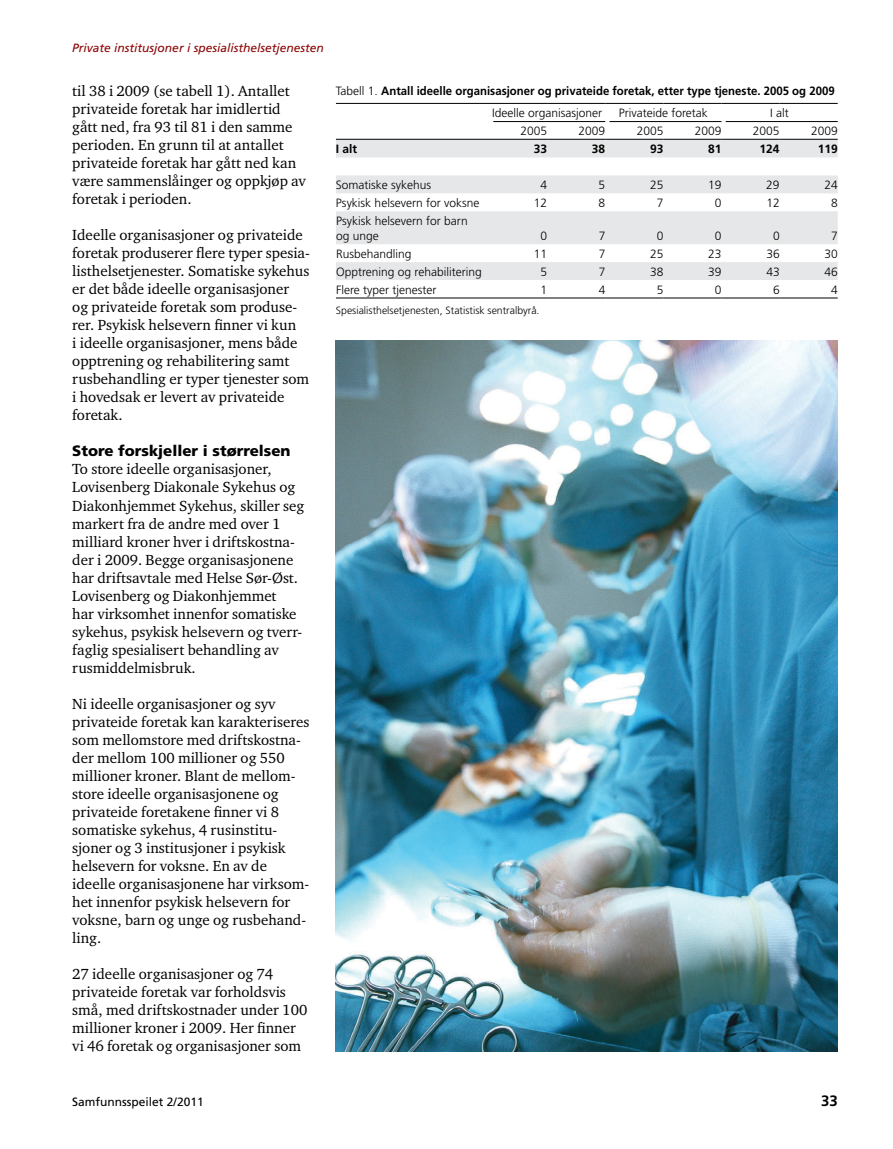
<style>
.page{position:relative;width:893px;height:1149px;background:#fff}
.page>*{position:absolute;margin:0;border:0;box-sizing:border-box;transform-origin:0 0}
.t1{font:15px/18px "Charter ITC Std";color:#000}
.t2{font:900 15px "Frutiger";color:#000}
.t3{font:700 15px "Frutiger";color:#000}
.t4{font:300 12px/15px "Frutiger";color:#000}
.t5{font:700 12px/22.5px "Frutiger";color:#000;scale:.95 1}
.t6{font:italic 12px "Frutiger";color:#8b0304}
.t7{font:12px "Frutiger";color:#000}
.t8{font:700 12px "Frutiger";color:#000}
.t9{font:300 10.5px "Frutiger";color:#000}
.s1{font-weight:300}
</style>
<div class="page">
<img style="left:336px;top:340px;width:502px;height:710px">
<svg style="left:336px;top:140px;width:502px;height:140px;fill:#e6e7e8"></svg>
<hr style="left:336px;top:103px;width:153px;height:1px;background:#000">
<hr style="left:489px;top:103px;width:58px;height:1px;background:#000">
<hr style="left:547px;top:103px;width:58px;height:1px;background:#000">
<hr style="left:605px;top:103px;width:58px;height:1px;background:#000">
<hr style="left:663px;top:103px;width:58px;height:1px;background:#000">
<hr style="left:721px;top:103px;width:59px;height:1px;background:#000">
<hr style="left:780px;top:103px;width:58px;height:1px;background:#000">
<hr style="left:336px;top:139px;width:153px;height:1px;background:#000">
<hr style="left:489px;top:139px;width:58px;height:1px;background:#000">
<hr style="left:547px;top:139px;width:58px;height:1px;background:#000">
<hr style="left:605px;top:139px;width:58px;height:1px;background:#000">
<hr style="left:663px;top:139px;width:58px;height:1px;background:#000">
<hr style="left:721px;top:139px;width:59px;height:1px;background:#000">
<hr style="left:780px;top:139px;width:58px;height:1px;background:#000">
<hr style="left:336px;top:297px;width:153px;height:1px;background:#000">
<hr style="left:489px;top:297px;width:58px;height:1px;background:#000">
<hr style="left:547px;top:297px;width:58px;height:1px;background:#000">
<hr style="left:605px;top:297px;width:58px;height:1px;background:#000">
<hr style="left:663px;top:297px;width:58px;height:1px;background:#000">
<hr style="left:721px;top:297px;width:59px;height:1px;background:#000">
<hr style="left:780px;top:297px;width:58px;height:1px;background:#000">
<hr style="left:493px;top:121px;width:112px;height:1px;background:#000">
<hr style="left:609px;top:121px;width:112px;height:1px;background:#000">
<hr style="left:726px;top:121px;width:112px;height:1px;background:#000">
<p class="t6" style="left:72px;top:41px;width:253px">Private institusjoner i spesialisthelsetjenesten</p>
<p class="t1" style="left:72px;top:82px;width:235px">til 38 i 2009 (se tabell 1). Antallet privateide foretak har imidlertid gått ned, fra 93 til 81 i den samme perioden. En grunn til at antallet privateide foretak har gått ned kan være sammenslåinger og oppkjøp av foretak i perioden.</p>
<p class="t1" style="left:72px;top:226px;width:239px">Ideelle organisasjoner og privateide foretak produserer flere typer spesia&shy;listhelsetjenester. Somatiske sykehus er det både ideelle organisasjoner<br>og privateide foretak som produse&shy;rer. Psykisk helsevern finner vi kun<br>i ideelle organisasjoner, mens både opptrening og rehabilitering samt rusbehandling er typer tjenester som i hovedsak er levert av privateide foretak.</p>
<p class="t2" style="left:72px;top:442px;width:220px">Store forskjeller i størrelsen</p>
<p class="t1" style="left:72px;top:460px;width:234px">To store ideelle organisasjoner, Lovisenberg Diakonale Sykehus og Diakonhjemmet Sykehus, skiller seg markert fra de andre med over 1 milliard kroner hver i driftskostna&shy;der i 2009. Begge organisasjonene har driftsavtale med Helse Sør-Øst.<br>Lovisenberg og Diakonhjemmet<br>har virksomhet innenfor somatiske sykehus, psykisk helsevern og tverr&shy;faglig spesialisert behandling av rusmiddelmisbruk.</p>
<p class="t1" style="left:72px;top:694px;width:239px">Ni ideelle organisasjoner og syv privateide foretak kan karakteriseres som mellomstore med driftskostna&shy;der mellom 100 millioner og 550 millioner kroner. Blant de mellom&shy;store ideelle organisasjonene og privateide foretakene finner vi 8 somatiske sykehus, 4 rusinstitu&shy;sjoner og 3 institusjoner i psykisk helsevern for voksne. En av de ideelle organisasjonene har virksom&shy;het innenfor psykisk helsevern for voksne, barn og unge og rusbehand&shy;ling.</p>
<p class="t1" style="left:72px;top:964px;width:237px">27 ideelle organisasjoner og 74 privateide foretak var forholdsvis små, med driftskostnader under 100 millioner kroner i 2009. Her finner vi 46 foretak og organisasjoner som</p>
<p class="t5" style="left:492px;top:79px;width:362px;text-indent:-156px"><span class="s1">Tabell 1.</span> Antall ideelle organisasjoner og privateide foretak, etter type tjeneste. 2005 og 2009<br><span class="s1">Ideelle organisasjoner</span></p>
<p class="t4" style="left:619px;top:106px;width:91px">Privateide foretak</p>
<p class="t4" style="left:770px;top:106px;width:20px">I alt</p>
<p class="t4" style="left:520px;top:123px;width:28px">2005</p>
<p class="t4" style="left:579px;top:123px;width:28px">2009</p>
<p class="t4" style="left:637px;top:123px;width:28px">2005</p>
<p class="t4" style="left:695px;top:123px;width:28px">2009</p>
<p class="t4" style="left:753px;top:123px;width:28px">2005</p>
<p class="t4" style="left:811px;top:123px;width:28px">2009</p>
<p class="t8" style="left:336px;top:142px;width:23px">I alt</p>
<p class="t8" style="left:534px;top:142px;width:15px">33</p>
<p class="t8" style="left:592px;top:142px;width:15px">38</p>
<p class="t8" style="left:650px;top:142px;width:15px">93</p>
<p class="t8" style="left:708px;top:142px;width:15px">81</p>
<p class="t8" style="left:760px;top:142px;width:22px">124</p>
<p class="t8" style="left:818px;top:142px;width:22px">119</p>
<p class="t4" style="left:336px;top:177px;width:97px">Somatiske sykehus</p>
<p class="t4" style="left:540px;top:177px;width:8px">4</p>
<p class="t4" style="left:599px;top:177px;width:8px">5</p>
<p class="t4" style="left:650px;top:177px;width:15px">25</p>
<p class="t4" style="left:708px;top:177px;width:15px">19</p>
<p class="t4" style="left:766px;top:177px;width:15px">29</p>
<p class="t4" style="left:824px;top:177px;width:15px">24</p>
<p class="t4" style="left:336px;top:195px;width:145px">Psykisk helsevern for voksne</p>
<p class="t4" style="left:534px;top:195px;width:15px">12</p>
<p class="t4" style="left:599px;top:195px;width:8px">8</p>
<p class="t4" style="left:657px;top:195px;width:8px">7</p>
<p class="t4" style="left:715px;top:195px;width:8px">0</p>
<p class="t4" style="left:766px;top:195px;width:15px">12</p>
<p class="t4" style="left:831px;top:195px;width:8px">8</p>
<p class="t4" style="left:336px;top:213px;width:133px">Psykisk helsevern for barn og unge</p>
<p class="t4" style="left:540px;top:228px;width:8px">0</p>
<p class="t4" style="left:599px;top:228px;width:8px">7</p>
<p class="t4" style="left:657px;top:228px;width:8px">0</p>
<p class="t4" style="left:715px;top:228px;width:8px">0</p>
<p class="t4" style="left:773px;top:228px;width:8px">0</p>
<p class="t4" style="left:831px;top:228px;width:8px">7</p>
<p class="t4" style="left:336px;top:246px;width:77px">Rusbehandling</p>
<p class="t4" style="left:534px;top:246px;width:15px">11</p>
<p class="t4" style="left:599px;top:246px;width:8px">7</p>
<p class="t4" style="left:650px;top:246px;width:15px">25</p>
<p class="t4" style="left:708px;top:246px;width:15px">23</p>
<p class="t4" style="left:766px;top:246px;width:15px">36</p>
<p class="t4" style="left:824px;top:246px;width:15px">30</p>
<p class="t4" style="left:336px;top:264px;width:147px">Opptrening og rehabilitering</p>
<p class="t4" style="left:541px;top:264px;width:8px">5</p>
<p class="t4" style="left:599px;top:264px;width:8px">7</p>
<p class="t4" style="left:650px;top:264px;width:15px">38</p>
<p class="t4" style="left:708px;top:264px;width:15px">39</p>
<p class="t4" style="left:766px;top:264px;width:15px">43</p>
<p class="t4" style="left:824px;top:264px;width:15px">46</p>
<p class="t4" style="left:336px;top:282px;width:102px">Flere typer tjenester</p>
<p class="t4" style="left:541px;top:282px;width:8px">1</p>
<p class="t4" style="left:599px;top:282px;width:8px">4</p>
<p class="t4" style="left:657px;top:282px;width:8px">5</p>
<p class="t4" style="left:715px;top:282px;width:8px">0</p>
<p class="t4" style="left:773px;top:282px;width:8px">6</p>
<p class="t4" style="left:831px;top:282px;width:8px">4</p>
<p class="t9" style="left:336px;top:304px;width:205px">Spesialisthelsetjenesten, Statistisk sentralbyrå.</p>
<p class="t7" style="left:72px;top:1094px;width:133px">Samfunnsspeilet 2/2011</p>
<p class="t3" style="left:821px;top:1091px;width:18px">33</p>
</div>
